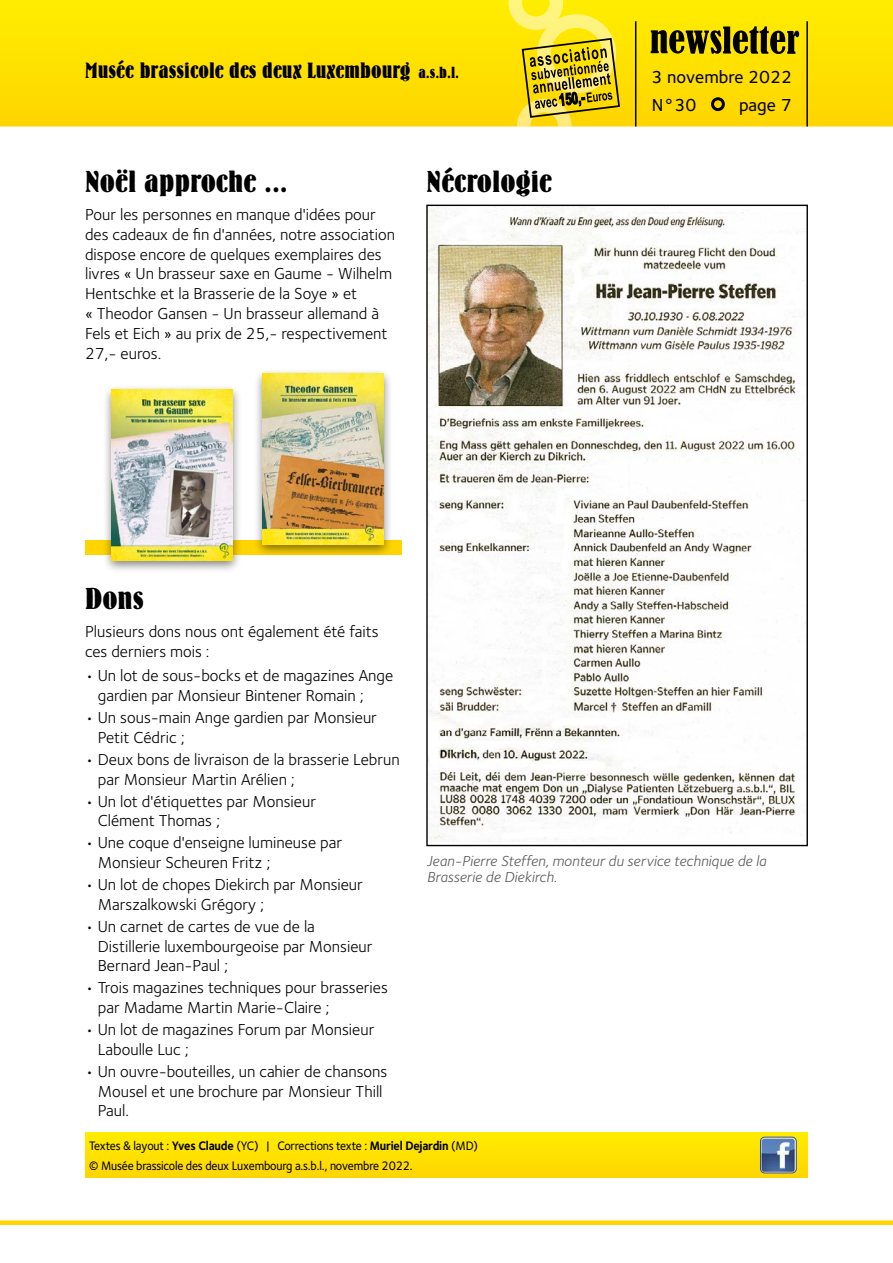
<style>
.page{position:relative;width:893px;height:1263px;background:#fff}
.page>*{position:absolute;margin:0;border:0;box-sizing:border-box;transform-origin:0 0}
.t1{font:30px "Bernhard Bold Condensed BT";color:#000;scale:1.15 1}
.t2{font:21.75px "Bernhard Bold Condensed BT";color:#000;scale:1.1 1}
.t3{font:18px/28.5px "Foundry Sterling Medium CE";color:#000}
.t4{font:16.5px/19.8px "Foundry Sterling Book CE";color:#000}
.t5{font:15px/16.5px "Foundry Sterling Book Italic CE";color:#58585a}
.t6{font:12.75px/20.1px "Foundry Sterling Medium CE";letter-spacing:-.015em;color:#000;scale:.93 1}
.s1{font-size:15.75px;color:#ffd400}
.s2{font-family:"Foundry Sterling Bold CE"}
</style>
<div class="page">
<svg style="left:0;top:0;width:893px;height:126px;background:#fee100"></svg>
<svg style="left:651px;top:26px;width:148px;height:28px;background:#7d7000"></svg>
<div style="left:712px;top:99px;width:11px;height:11px;background:#ffd400;border-radius:50%"></div>
<div style="left:711px;top:97px;width:14px;height:14px;border:3px solid #000;border-radius:50%"></div>
<div style="left:0;top:1220px;width:893px;height:5px;background:#ffd400"></div>
<hr style="left:806px;top:21px;width:2px;height:105px;background:#000">
<svg style="left:508px;top:0;width:129px;height:126px;background:#ddc71e"></svg>
<img style="left:428px;top:207px;width:378px;height:634px">
<div style="left:85px;top:1132px;width:723px;height:46px;background:#ffe100"></div>
<img style="left:760px;top:1137px;width:36px;height:36px">
<div style="left:760px;top:1137px;width:37px;height:36px;border:1px solid #39518e;border-radius:4px"></div>
<div style="left:85px;top:540px;width:316px;height:15px;background:#ffd400"></div>
<div style="left:103px;top:384px;width:139px;height:190px;background:#000;opacity:.5"></div>
<img style="left:112px;top:389px;width:121px;height:171px">
<div style="left:253px;top:368px;width:140px;height:190px;background:#000;opacity:.5"></div>
<img style="left:263px;top:373px;width:121px;height:171px">
<h2 class="t2" style="left:85px;top:58px;width:342px">Musée brassicole des deux Luxembourg <span class="s1">a.s.b.l.</span></h2>
<h1 class="t1" style="left:85px;top:163px;width:178px">Noël approche ...</h1>
<p class="t4" style="left:85px;top:205px;width:311px">Pour les personnes en manque d'idées pour des cadeaux de fin d'années, notre association dispose encore de quelques exemplaires des livres « Un brasseur saxe en Gaume - Wilhelm Hentschke et la Brasserie de la Soye » et<br>« Theodor Gansen - Un brasseur allemand à Fels et Eich » au prix de 25,- respectivement 27,- euros.</p>
<h1 class="t1" style="left:426px;top:163px;width:111px">Nécrologie</h1>
<p class="t3" style="left:651px;top:63px;width:142px">3 novembre 2022<br>N°30</p>
<p class="t3" style="left:739px;top:91px;width:54px">page 7</p>
<h1 class="t1" style="left:85px;top:580px;width:53px">Dons</h1>
<p class="t4" style="left:85px;top:622px;width:295px">Plusieurs dons nous ont également été faits ces derniers mois :</p>
<p class="t4" style="left:98px;top:666px;width:297px;text-indent:-13px">• Un lot de sous-bocks et de magazines Ange gardien par Monsieur Bintener Romain ;</p>
<p class="t4" style="left:98px;top:708px;width:281px;text-indent:-13px">• Un sous-main Ange gardien par Monsieur<br>Petit Cédric ;</p>
<p class="t4" style="left:98px;top:749px;width:303px;text-indent:-13px">• Deux bons de livraison de la brasserie Lebrun par Monsieur Martin Arélien ;</p>
<p class="t4" style="left:98px;top:791px;width:220px;text-indent:-13px">• Un lot d'étiquettes par Monsieur<br>Clément Thomas ;</p>
<p class="t4" style="left:98px;top:833px;width:246px;text-indent:-13px">• Une coque d'enseigne lumineuse par<br>Monsieur Scheuren Fritz ;</p>
<p class="t4" style="left:98px;top:875px;width:267px;text-indent:-13px">• Un lot de chopes Diekirch par Monsieur<br>Marszalkowski Grégory ;</p>
<p class="t4" style="left:98px;top:916px;width:276px;text-indent:-13px">• Un carnet de cartes de vue de la<br>Distillerie luxembourgeoise par Monsieur<br>Bernard Jean-Paul ;</p>
<p class="t4" style="left:98px;top:978px;width:292px;text-indent:-13px">• Trois magazines techniques pour brasseries par Madame Martin Marie-Claire ;</p>
<p class="t4" style="left:98px;top:1020px;width:278px;text-indent:-13px">• Un lot de magazines Forum par Monsieur<br>Laboulle Luc ;</p>
<p class="t4" style="left:98px;top:1061px;width:291px;text-indent:-13px">• Un ouvre-bouteilles, un cahier de chansons<br>Mousel et une brochure par Monsieur Thill<br>Paul.</p>
<p class="t5" style="left:427px;top:853px;width:341px">Jean-Pierre Steffen, monteur du service technique de la<br>Brasserie de Diekirch.</p>
<p class="t6" style="left:89px;top:1136px;width:420px">Textes &amp; layout : <span class="s2">Yves Claude</span> (YC) | Corrections texte : <span class="s2">Muriel Dejardin</span> (MD) © Musée brassicole des deux Luxembourg a.s.b.l., novembre 2022.</p>
</div>
